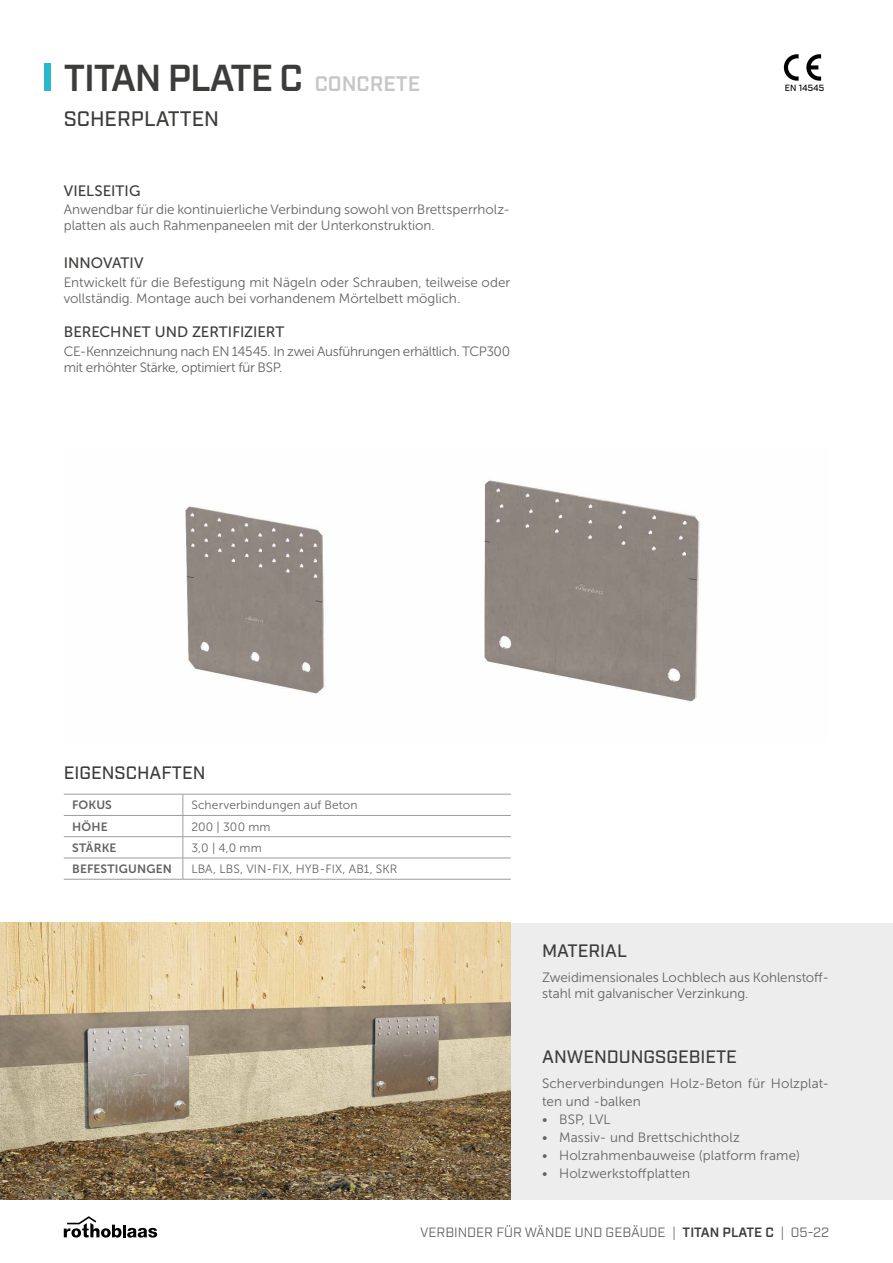
<style>
.page{position:relative;width:893px;height:1263px;background:#fff}
.page>*{position:absolute;margin:0;border:0;box-sizing:border-box;transform-origin:0 0}
.t1{font:600 37.5px "Industry";letter-spacing:-.03em;color:#3c3c3b}
.t2{font:500 21px "Industry";color:#3c3c3b}
.t3{font:500 18px "Industry";color:#3c3c3b}
.t4{font:15px "Museo Sans 500";color:#3c3c3b}
.t5{font:13.5px/16.2px "Museo Sans 300";color:#646363}
.t6{font:13.5px/16.2px "Museo Sans 300";letter-spacing:-.025em;color:#646363}
.t7{font:13.5px "Industry";color:#646363}
.t8{font:12px "Museo Sans 300";letter-spacing:.01em;color:#646363}
.t9{font:12px "Museo Sans 700";letter-spacing:.015em;color:#646363}
.t10{font:500 9px "Industry";color:#000}
.s1{font-size:21px;color:#c6c6c6}
.s2{font-weight:600;color:#3c3c3b}
</style>
<div class="page">
<div style="left:510px;top:923px;width:383px;height:276px;background:#ededed"></div>
<img style="left:185px;top:480px;width:515px;height:222px">
<img style="left:0;top:923px;width:510px;height:276px">
<hr style="left:64px;top:794px;width:119px;height:1px;background:#9d9d9c">
<hr style="left:183px;top:794px;width:328px;height:1px;background:#9d9d9c">
<hr style="left:64px;top:815px;width:119px;height:1px;background:#9d9d9c">
<hr style="left:183px;top:815px;width:328px;height:1px;background:#9d9d9c">
<hr style="left:64px;top:836px;width:119px;height:1px;background:#9d9d9c">
<hr style="left:183px;top:836px;width:328px;height:1px;background:#9d9d9c">
<hr style="left:64px;top:858px;width:119px;height:1px;background:#9d9d9c">
<hr style="left:183px;top:858px;width:328px;height:1px;background:#9d9d9c">
<svg style="left:183px;top:794px;width:1px;height:85px"></svg>
<hr style="left:64px;top:879px;width:119px;height:1px;background:#9d9d9c">
<hr style="left:183px;top:879px;width:328px;height:1px;background:#9d9d9c">
<svg style="left:64px;top:1216px;width:93px;height:21px"></svg>
<div style="left:45px;top:64px;width:6px;height:27px;background:#29b8ce"></div>
<svg style="left:784px;top:54px;width:15px;height:27px"></svg>
<svg style="left:806px;top:54px;width:15px;height:27px"></svg>
<h1 class="t1" style="left:64px;top:56px;width:358px">TITAN PLATE C <span class="s1">CONCRETE</span></h1>
<h2 class="t2" style="left:64px;top:106px;width:157px">SCHERPLATTEN</h2>
<p class="t4" style="left:64px;top:182px;width:78px">VIELSEITIG</p>
<p class="t5" style="left:64px;top:201px;width:448px">Anwendbar für die kontinuierliche Verbindung sowohl von Brettsperrholz&shy;platten als auch Rahmenpaneelen mit der Unterkonstruktion.</p>
<p class="t4" style="left:64px;top:255px;width:81px">INNOVATIV</p>
<p class="t5" style="left:64px;top:274px;width:448px">Entwickelt für die Befestigung mit Nägeln oder Schrauben, teilweise oder vollständig. Montage auch bei vorhandenem Mörtelbett möglich.</p>
<p class="t4" style="left:64px;top:324px;width:222px">BERECHNET UND ZERTIFIZIERT</p>
<p class="t6" style="left:64px;top:343px;width:448px">CE-Kennzeichnung nach EN 14545. In zwei Ausführungen erhältlich. TCP300 mit erhöhter Stärke, optimiert für BSP.</p>
<p class="t10" style="left:785px;top:83px;width:41px">EN 14545</p>
<h3 class="t3" style="left:64px;top:762px;width:143px">EIGENSCHAFTEN</h3>
<p class="t9" style="left:72px;top:798px;width:41px">FOKUS</p>
<p class="t8" style="left:191px;top:799px;width:168px">Scherverbindungen auf Beton</p>
<p class="t9" style="left:72px;top:820px;width:37px">HÖHE</p>
<p class="t8" style="left:191px;top:820px;width:81px">200 | 300 mm</p>
<p class="t9" style="left:72px;top:841px;width:46px">STÄRKE</p>
<p class="t8" style="left:191px;top:841px;width:72px">3,0 | 4,0 mm</p>
<p class="t9" style="left:72px;top:862px;width:101px">BEFESTIGUNGEN</p>
<p class="t8" style="left:191px;top:862px;width:207px">LBA, LBS, VIN-FIX, HYB-FIX, AB1, SKR</p>
<h3 class="t3" style="left:542px;top:940px;width:86px">MATERIAL</h3>
<p class="t5" style="left:542px;top:969px;width:289px">Zweidimensionales Lochblech aus Kohlenstoff&shy;stahl mit galvanischer Verzinkung.</p>
<h3 class="t3" style="left:542px;top:1046px;width:196px">ANWENDUNGSGEBIETE</h3>
<p class="t5" style="left:542px;top:1074px;width:289px;line-height:18px">Scherverbindungen Holz-Beton für Holzplat&shy;ten und -balken</p>
<p class="t5" style="left:542px;top:1111px;width:70px">• BSP, LVL</p>
<p class="t5" style="left:542px;top:1129px;width:199px">• Massiv- und Brettschichtholz</p>
<p class="t5" style="left:542px;top:1147px;width:259px">• Holzrahmenbauweise (platform frame)</p>
<p class="t5" style="left:542px;top:1165px;width:149px">• Holzwerkstoffplatten</p>
<p class="t7" style="left:420px;top:1224px;width:411px">VERBINDER FÜR WÄNDE UND GEBÄUDE | <span class="s2">TITAN PLATE C</span> | 05-22</p>
</div>
